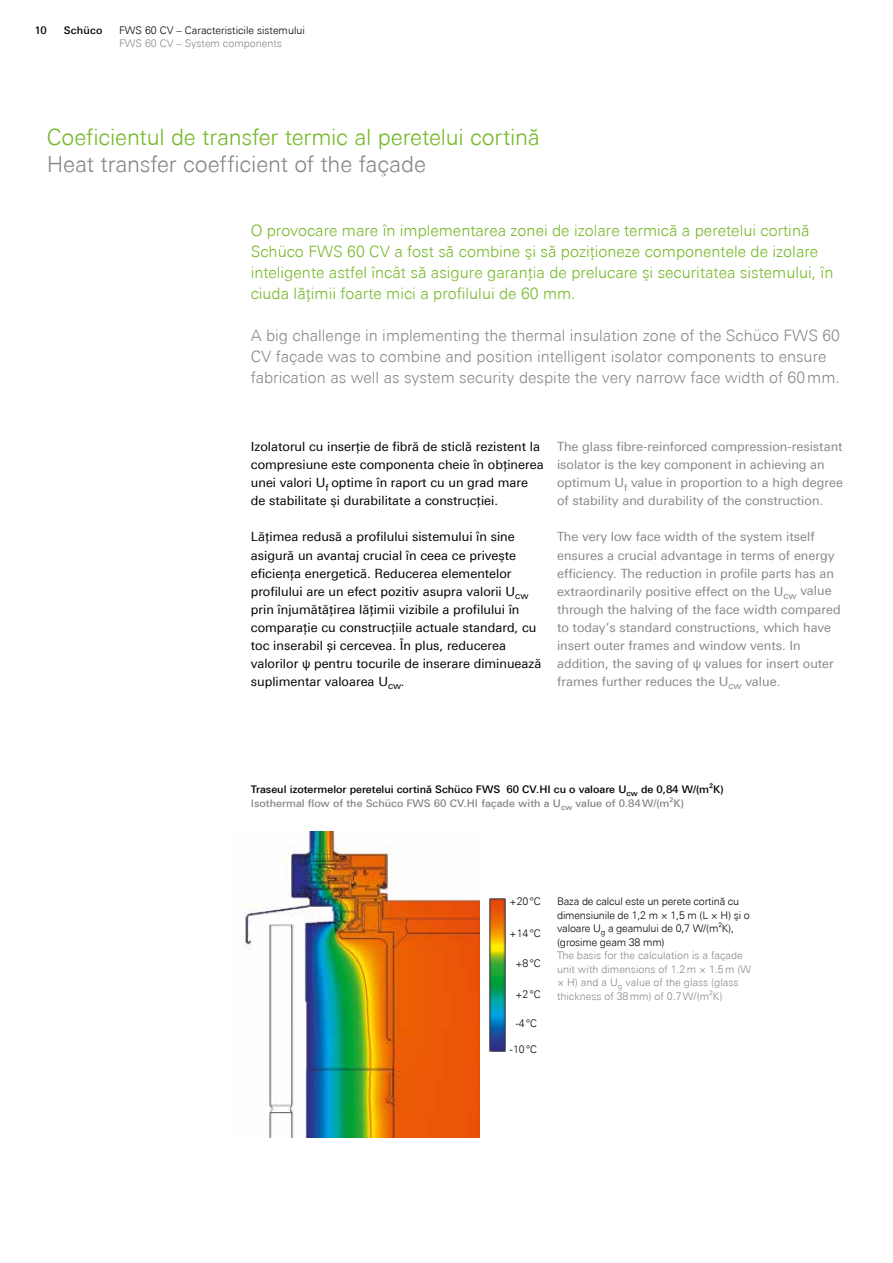
<style>
.page{position:relative;width:893px;height:1263px;background:#fff}
.page>*{position:absolute;margin:0;border:0;box-sizing:border-box;transform-origin:0 0}
.t1{font:300 22.5px "Univers Next Pro";letter-spacing:-.01em;color:#76b828}
.t2{font:300 22.5px "Univers Next Pro";letter-spacing:-.01em;color:#878786}
.t3{font:300 15.75px/21px "Univers Next Pro";color:#76b828}
.t4{font:300 15.75px/21px "Univers Next Pro";color:#878786}
.t5{font:12.75px/18px "Univers Next Pro";color:#000}
.t6{font:12.75px/18px "Univers Next Pro";color:#878786}
.t7{font:300 10.5px/13.5px "Univers Next Pro";letter-spacing:-.015em;color:#000}
.t8{font:500 10.5px/13.5px "Univers Next Pro";color:#000}
.t9{font:300 10.5px/13.5px "Univers Next Pro";color:#878786}
.s1{font-family:"Myriad Pro"}
.s2{color:#878786}
</style>
<div class="page">
<img style="left:245px;top:831px;width:234px;height:306px">
<img style="left:489px;top:898px;width:17px;height:154px">
<p class="t8" style="left:34px;top:23px;width:14px">10</p>
<p class="t8" style="left:64px;top:23px;width:40px">Schüco</p>
<p class="t7" style="left:119px;top:23px;width:187px">FWS 60 CV – Caracteristicile sistemului</p>
<p class="t9" style="left:119px;top:37px;width:164px">FWS 60 CV – System components</p>
<h1 class="t1" style="left:47px;top:124px;width:495px">Coeficientul de transfer termic al peretelui cortină</h1>
<h1 class="t2" style="left:47px;top:151px;width:381px">Heat transfer coefficient of the façade</h1>
<p class="t3" style="left:251px;top:219px;width:584px">O provocare mare în implementarea zonei de izolare termică a peretelui cortină Schüco FWS 60 CV a fost să combine şi să poziţioneze componentele de izolare inteligente astfel încât să asigure garanția de prelucare şi securitatea sistemului, în ciuda lăţimii foarte mici a profilului de 60 mm.</p>
<p class="t4" style="left:251px;top:324px;width:591px">A big challenge in implementing the thermal insulation zone of the Schüco FWS 60<br>CV façade was to combine and position intelligent isolator components to ensure fabrication as well as system security despite the very narrow face width of 60mm.</p>
<p class="t5" style="left:251px;top:438px;width:294px">Izolatorul cu inserţie de fibră de sticlă rezistent la compresiune este componenta cheie în obţinerea unei valori U<sub>f</sub> optime în raport cu un grad mare de stabilitate şi durabilitate a construcţiei.</p>
<p class="t5" style="left:251px;top:528px;width:292px">Lăţimea redusă a profilului sistemului în sine asigură un avantaj crucial în ceea ce priveşte eficienţa energetică. Reducerea elementelor profilului are un efect pozitiv asupra valorii U<sub>cw </sub>prin înjumătăţirea lăţimii vizibile a profilului în comparaţie cu construcţiile actuale standard, cu toc inserabil și cercevea. În plus, reducerea valorilor <span class="s1">ψ</span> pentru tocurile de inserare diminuează suplimentar valoarea U<sub>cw</sub>.</p>
<p class="t6" style="left:557px;top:438px;width:288px">The glass fibre-reinforced compression-resistant isolator is the key component in achieving an optimum U<sub>f</sub> value in proportion to a high degree of stability and durability of the construction.</p>
<p class="t6" style="left:557px;top:528px;width:285px">The very low face width of the system itself ensures a crucial advantage in terms of energy efficiency. The reduction in profile parts has an extraordinarily positive effect on the U<sub>cw</sub> value through the halving of the face width compared to today’s standard constructions, which have insert outer frames and window vents. In addition, the saving of <span class="s1">ψ</span> values for insert outer frames further reduces the U<sub>cw</sub> value.</p>
<p class="t8" style="left:251px;top:782px;width:474px">Traseul izotermelor peretelui cortină Schüco FWS 60 CV.HI cu o valoare U<sub>cw</sub> de 0,84 W/(m²K)<br><span class="s2">Isothermal flow of the Schüco FWS 60 CV.HI façade with a U</span><sub>cw</sub> <span class="s2">value of 0.84W/(m²K)</span></p>
<p class="t7" style="left:510px;top:895px;width:33px">+20°C</p>
<p class="t7" style="left:510px;top:927px;width:33px">+14°C</p>
<p class="t7" style="left:515px;top:957px;width:27px">+8°C</p>
<p class="t7" style="left:515px;top:987px;width:27px">+2°C</p>
<p class="t7" style="left:515px;top:1017px;width:23px">-4°C</p>
<p class="t7" style="left:510px;top:1042px;width:29px">-10°C</p>
<p class="t7" style="left:557px;top:895px;width:194px">Baza de calcul este un perete cortină cu dimensiunile de 1,2 m × 1,5 m (L × H) şi o valoare U<sub>g</sub> a geamului de 0,7 W/(m²K), (grosime geam 38 mm)</p>
<p class="t9" style="left:557px;top:949px;width:196px">The basis for the calculation is a façade unit with dimensions of 1.2m × 1.5m (W × H) and a U<sub>g</sub> value of the glass (glass thickness of 38mm) of 0.7W/(m²K)</p>
</div>
